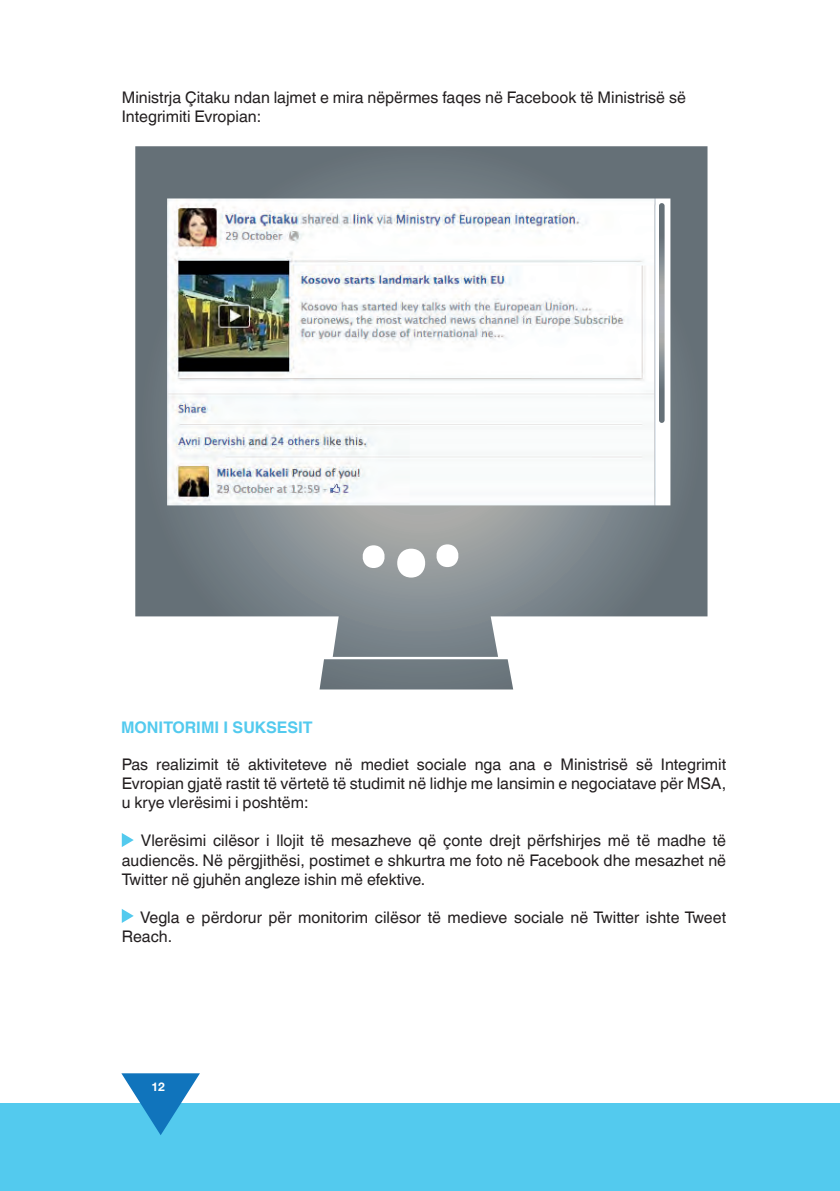
<style>
.page{position:relative;width:840px;height:1191px;background:#fff}
.page>*{position:absolute;margin:0;border:0;box-sizing:border-box;transform-origin:0 0}
.t1{font:16px/19.2px "Helvetica World";color:#231f20;text-align:justify}
.t2{font:700 16px "Helvetica World";color:#53caee}
.t3{font:700 12px "Helvetica Neue LT Std";color:#fff}
</style>
<div class="page">
<div style="left:0;top:1103px;width:839px;height:88px;background:#53caee"></div>
<svg style="left:121px;top:1073px;width:79px;height:62px"></svg>
<div style="left:319px;top:659px;width:194px;height:30px;background:#6c777e"></div>
<svg style="left:135px;top:146px;width:572px;height:511px"></svg>
<svg style="left:658px;top:203px;width:6px;height:220px"></svg>
<svg style="left:122px;top:833px;width:12px;height:14px"></svg>
<svg style="left:122px;top:909px;width:12px;height:14px"></svg>
<p class="t1" style="left:122px;top:87px;width:565px">Ministrja Çitaku ndan lajmet e mira nëpërmes faqes në Facebook të Ministrisë së<br>Integrimiti Evropian:</p>
<p class="t2" style="left:121px;top:717px;width:193px">MONITORIMI I SUKSESIT</p>
<p class="t1" style="left:122px;top:754px;width:605px">Pas realizimit të aktiviteteve në mediet sociale nga ana e Ministrisë së Integrimit Evropian gjatë rastit të vërtetë të studimit në lidhje me lansimin e negociatave për MSA, u krye vlerësimi i poshtëm:</p>
<p class="t1" style="left:122px;top:831px;width:605px;text-indent:19px">Vlerësimi cilësor i llojit të mesazheve që çonte drejt përfshirjes më të madhe të audiencës. Në përgjithësi, postimet e shkurtra me foto në Facebook dhe mesazhet në Twitter në gjuhën angleze ishin më efektive.</p>
<p class="t1" style="left:122px;top:908px;width:605px;text-indent:18px">Vegla e përdorur për monitorim cilësor të medieve sociale në Twitter ishte Tweet<br>Reach.</p>
<p class="t3" style="left:151px;top:1079px;width:15px">12</p>
</div>
